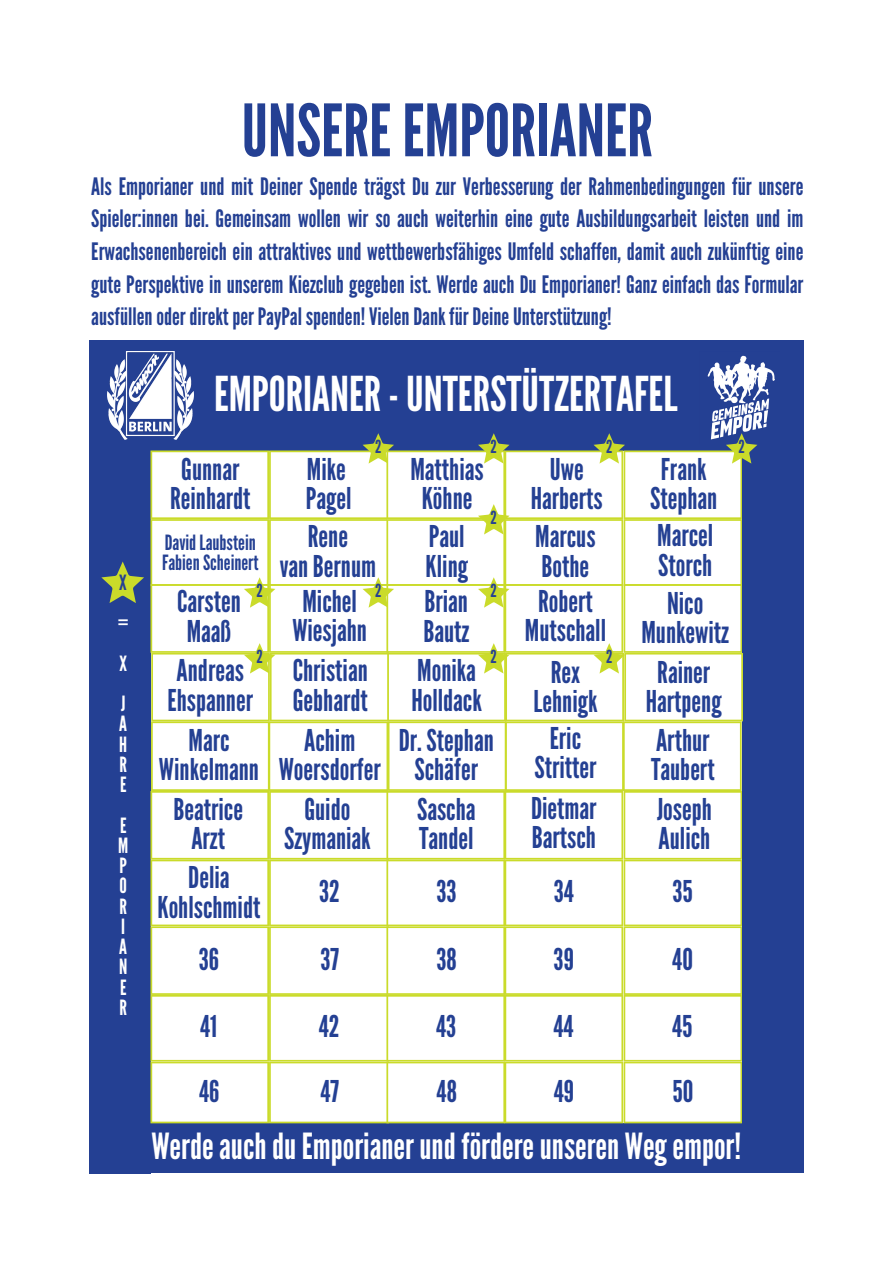
<style>
.page{position:relative;width:893px;height:1264px;background:#fff}
.page>*{position:absolute;margin:0;border:0;box-sizing:border-box;transform-origin:0 0}
.t1{font:72px "League Gothic";color:#244093}
.t2{font:48px "League Gothic";color:#fff}
.t3{font:36px "League Gothic";color:#fff}
.t4{font:30px/29.2px "League Gothic";color:#244093}
.t5{font:24px/32.5px "League Gothic";color:#244093;text-align:justify}
.t6{font:21px "League Gothic";color:#244093}
.t7{font:21px "League Gothic";color:#fff}
.t8{font:18px "League Gothic";color:#244093}
</style>
<div class="page">
<div style="left:89px;top:340px;width:714px;height:110px;background:#244093"></div>
<img style="left:707px;top:355px;width:68px;height:78px">
<img style="left:107px;top:351px;width:87px;height:88px">
<div style="left:91px;top:1123px;width:712px;height:50px;background:#244093"></div>
<div style="left:89px;top:445px;width:61px;height:728px;background:#244093"></div>
<div style="left:742px;top:450px;width:61px;height:717px;background:#244093"></div>
<svg style="left:101px;top:561px;width:43px;height:42px"></svg>
<svg style="left:150px;top:433px;width:607px;height:690px"></svg>
<p class="t1" style="left:241px;top:89px;width:413px">UNSERE EMPORIANER</p>
<p class="t5" style="left:91px;top:170px;width:713px">Als Emporianer und mit Deiner Spende trägst Du zur Verbesserung der Rahmenbedingungen für unsere Spieler:innen bei. Gemeinsam wollen wir so auch weiterhin eine gute Ausbildungsarbeit leisten und im Erwachsenenbereich ein attraktives und wettbewerbsfähiges Umfeld schaffen, damit auch zukünftig eine gute Perspektive in unserem Kiezclub gegeben ist. Werde auch Du Emporianer! Ganz einfach das Formular ausfüllenoderdirektperPayPalspenden!VielenDankfürDeineUnterstützung!</p>
<p class="t6" style="left:119px;top:570px;width:9px">X</p>
<p class="t7" style="left:118px;top:610px;width:12px">=</p>
<p class="t7" style="left:119px;top:651px;width:9px">X</p>
<p class="t7" style="left:121px;top:691px;width:6px">J</p>
<p class="t7" style="left:119px;top:711px;width:9px">A</p>
<p class="t7" style="left:119px;top:732px;width:9px">H</p>
<p class="t7" style="left:119px;top:752px;width:9px">R</p>
<p class="t7" style="left:120px;top:772px;width:8px">E</p>
<p class="t7" style="left:120px;top:813px;width:8px">E</p>
<p class="t7" style="left:118px;top:833px;width:12px">M</p>
<p class="t7" style="left:119px;top:853px;width:9px">P</p>
<p class="t7" style="left:119px;top:873px;width:9px">O</p>
<p class="t7" style="left:119px;top:894px;width:9px">R</p>
<p class="t7" style="left:121px;top:914px;width:5px">I</p>
<p class="t7" style="left:119px;top:934px;width:9px">A</p>
<p class="t7" style="left:119px;top:954px;width:10px">N</p>
<p class="t7" style="left:120px;top:975px;width:8px">E</p>
<p class="t7" style="left:119px;top:995px;width:9px">R</p>
<p class="t2" style="left:214px;top:366px;width:465px">EMPORIANER-UNTERSTÜTZERTAFEL</p>
<p class="t8" style="left:375px;top:436px;width:8px">2</p>
<p class="t8" style="left:490px;top:436px;width:8px">2</p>
<p class="t8" style="left:606px;top:436px;width:8px">2</p>
<p class="t4" style="left:181px;top:455px;width:60px">Gunnar</p>
<p class="t4" style="left:170px;top:484px;width:82px">Reinhardt</p>
<p class="t4" style="left:307px;top:455px;width:40px">Mike</p>
<p class="t4" style="left:306px;top:484px;width:47px">Pagel</p>
<p class="t4" style="left:410px;top:455px;width:75px">Matthias</p>
<p class="t4" style="left:421px;top:484px;width:52px">Köhne</p>
<p class="t8" style="left:490px;top:507px;width:8px">2</p>
<p class="t4" style="left:308px;top:522px;width:42px">Rene</p>
<p class="t4" style="left:280px;top:552px;width:98px">vanBernum</p>
<p class="t4" style="left:429px;top:522px;width:37px">Paul</p>
<p class="t4" style="left:425px;top:552px;width:44px">Kling</p>
<p class="t6" style="left:165px;top:530px;width:93px">DavidLaubstein</p>
<p class="t6" style="left:162px;top:550px;width:98px">FabienScheinert</p>
<p class="t8" style="left:256px;top:580px;width:8px">2</p>
<p class="t8" style="left:490px;top:580px;width:8px">2</p>
<p class="t8" style="left:375px;top:580px;width:8px">2</p>
<p class="t4" style="left:302px;top:587px;width:56px">Michel</p>
<p class="t4" style="left:292px;top:616px;width:76px">Wiesjahn</p>
<p class="t4" style="left:177px;top:587px;width:65px">Carsten</p>
<p class="t4" style="left:187px;top:617px;width:46px">Maaß</p>
<p class="t4" style="left:424px;top:587px;width:45px">Brian</p>
<p class="t4" style="left:423px;top:617px;width:47px">Bautz</p>
<p class="t8" style="left:256px;top:645px;width:8px">2</p>
<p class="t4" style="left:177px;top:656px;width:69px">Andreas</p>
<p class="t4" style="left:167px;top:686px;width:87px">Ehspanner</p>
<p class="t4" style="left:188px;top:726px;width:42px">Marc</p>
<p class="t4" style="left:159px;top:755px;width:101px">Winkelmann</p>
<p class="t4" style="left:173px;top:795px;width:71px">Beatrice</p>
<p class="t4" style="left:191px;top:824px;width:35px">Arzt</p>
<p class="t4" style="left:293px;top:656px;width:77px">Christian</p>
<p class="t4" style="left:293px;top:686px;width:76px">Gebhardt</p>
<p class="t4" style="left:304px;top:726px;width:53px">Achim</p>
<p class="t4" style="left:279px;top:755px;width:104px">Woersdorfer</p>
<p class="t4" style="left:304px;top:795px;width:47px">Guido</p>
<p class="t4" style="left:284px;top:824px;width:88px">Szymaniak</p>
<p class="t4" style="left:417px;top:656px;width:60px">Monika</p>
<p class="t4" style="left:411px;top:686px;width:72px">Holldack</p>
<p class="t8" style="left:490px;top:645px;width:8px">2</p>
<p class="t4" style="left:398px;top:726px;width:97px">Dr.Stephan</p>
<p class="t4" style="left:414px;top:755px;width:65px">Schäfer</p>
<p class="t4" style="left:417px;top:795px;width:60px">Sascha<br>Tandel</p>
<p class="t4" style="left:550px;top:455px;width:35px">Uwe</p>
<p class="t4" style="left:530px;top:484px;width:74px">Harberts</p>
<p class="t4" style="left:535px;top:522px;width:62px">Marcus</p>
<p class="t4" style="left:541px;top:552px;width:49px">Bothe</p>
<p class="t4" style="left:538px;top:587px;width:56px">Robert</p>
<p class="t4" style="left:525px;top:616px;width:83px">Mutschall</p>
<p class="t4" style="left:550px;top:658px;width:31px">Rex</p>
<p class="t4" style="left:533px;top:687px;width:65px">Lehnigk</p>
<p class="t4" style="left:549px;top:724px;width:33px">Eric</p>
<p class="t4" style="left:534px;top:753px;width:64px">Stritter</p>
<p class="t4" style="left:531px;top:794px;width:67px">Dietmar</p>
<p class="t4" style="left:531px;top:823px;width:66px">Bartsch</p>
<p class="t8" style="left:606px;top:645px;width:8px">2</p>
<p class="t4" style="left:661px;top:455px;width:47px">Frank</p>
<p class="t4" style="left:650px;top:484px;width:69px">Stephan</p>
<p class="t4" style="left:657px;top:521px;width:58px">Marcel</p>
<p class="t4" style="left:658px;top:551px;width:56px">Storch</p>
<p class="t4" style="left:667px;top:589px;width:38px">Nico</p>
<p class="t4" style="left:641px;top:618px;width:89px">Munkewitz</p>
<p class="t4" style="left:657px;top:658px;width:55px">Rainer</p>
<p class="t4" style="left:645px;top:687px;width:77px">Hartpeng</p>
<p class="t4" style="left:656px;top:726px;width:55px">Arthur</p>
<p class="t4" style="left:651px;top:755px;width:65px">Taubert</p>
<p class="t4" style="left:657px;top:795px;width:56px">Joseph</p>
<p class="t4" style="left:658px;top:824px;width:53px">Aulich</p>
<p class="t4" style="left:188px;top:863px;width:43px">Delia</p>
<p class="t4" style="left:157px;top:893px;width:104px">Kohlschmidt</p>
<p class="t4" style="left:319px;top:877px;width:22px">32</p>
<p class="t4" style="left:436px;top:877px;width:22px">33</p>
<p class="t4" style="left:553px;top:877px;width:22px">34</p>
<p class="t4" style="left:672px;top:877px;width:22px">35</p>
<p class="t8" style="left:738px;top:436px;width:8px">2</p>
<p class="t4" style="left:199px;top:944px;width:22px">36</p>
<p class="t4" style="left:320px;top:944px;width:20px">37</p>
<p class="t4" style="left:436px;top:944px;width:22px">38</p>
<p class="t4" style="left:553px;top:944px;width:22px">39</p>
<p class="t4" style="left:672px;top:944px;width:22px">40</p>
<p class="t4" style="left:200px;top:1012px;width:18px">41</p>
<p class="t4" style="left:319px;top:1012px;width:22px">42</p>
<p class="t4" style="left:436px;top:1012px;width:22px">43</p>
<p class="t4" style="left:553px;top:1012px;width:22px">44</p>
<p class="t4" style="left:672px;top:1012px;width:22px">45</p>
<p class="t4" style="left:199px;top:1076px;width:22px">46</p>
<p class="t4" style="left:320px;top:1076px;width:20px">47</p>
<p class="t4" style="left:436px;top:1076px;width:22px">48</p>
<p class="t4" style="left:554px;top:1076px;width:22px">49</p>
<p class="t4" style="left:672px;top:1076px;width:22px">50</p>
<p class="t3" style="left:151px;top:1125px;width:591px">WerdeauchduEmporianerundfördereunseren Wegempor!</p>
</div>
